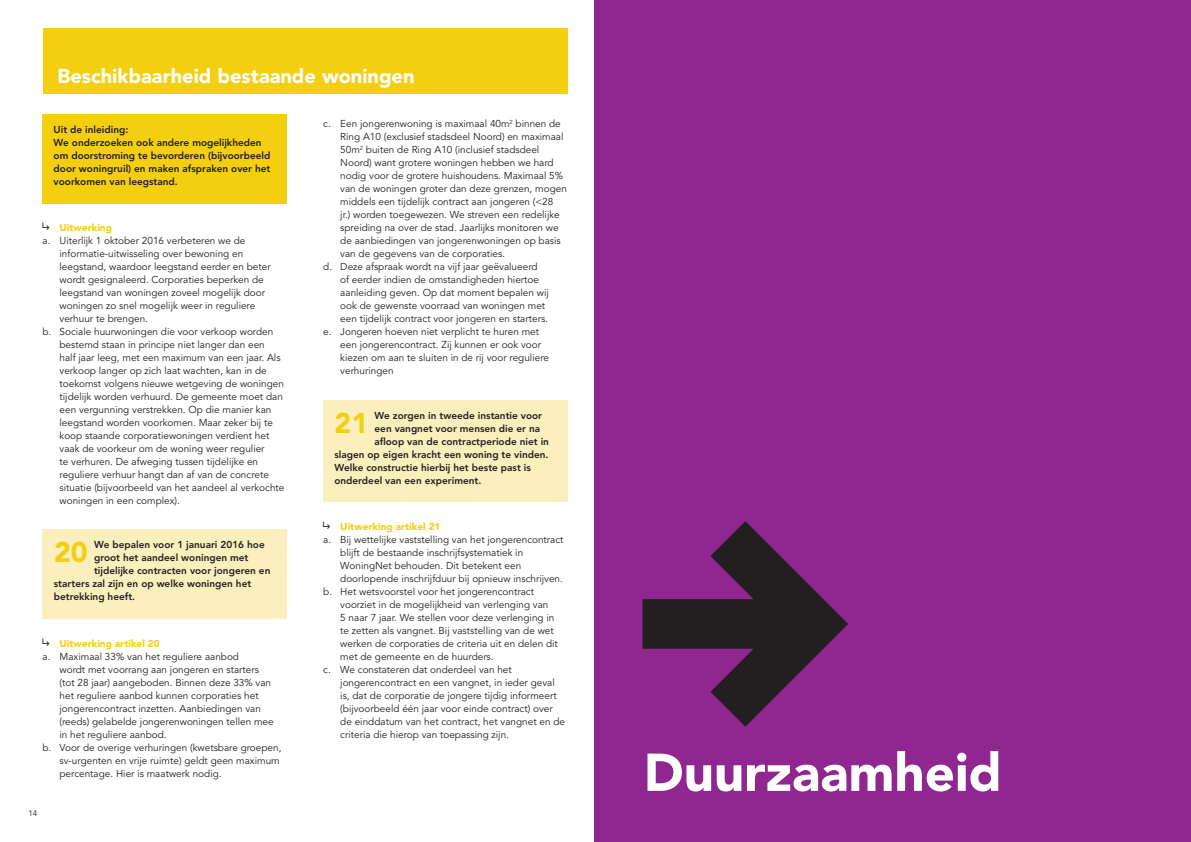
<style>
.page{position:relative;width:1191px;height:842px;background:#fff}
.page>*{position:absolute;margin:0;border:0;box-sizing:border-box;transform-origin:0 0}
.t1{font:900 52.7px "Avenir";color:#fff}
.t2{font:900 28.4px "Avenir";color:#f3cf10}
.t3{font:900 20px "Avenir";color:#fff}
.t4{font:10px "Avenir";color:#231f20}
.t5{font:800 10px/13px "Avenir";color:#231f20}
.t6{font:900 10px "Avenir";color:#f3cf10}
.t7{font:8px "Avenir";color:#231f20}
</style>
<div class="page">
<div style="left:43px;top:28px;width:525px;height:66px;background:#f3cf10"></div>
<div style="left:42px;top:114px;width:245px;height:90px;background:#f3cf10"></div>
<div style="left:43px;top:529px;width:244px;height:90px;background:#faefbd"></div>
<div style="left:323px;top:400px;width:244px;height:102px;background:#faefbd"></div>
<div style="left:594px;top:0;width:597px;height:842px;background:#90268f"></div>
<svg style="left:642px;top:521px;width:206px;height:206px"></svg>
<h3 class="t3" style="left:57px;top:64px;width:359px">Beschikbaarheid bestaande woningen</h3>
<p class="t5" style="left:54px;top:123px;width:218px">Uit de inleiding:<br>We onderzoeken ook andere mogelijkheden om doorstroming te bevorderen (bijvoorbeeld door woningruil) en maken afspraken over het voorkomen van leegstand.</p>
<p class="t6" style="left:43px;top:221px;width:71px"><sup>&lt;</sup> Uitwerking</p>
<p class="t4" style="left:43px;top:235px;width:204px">a. Uiterlijk 1 oktober 2016 verbeteren we de</p>
<p class="t4" style="left:60px;top:248px;width:185px">informatie-uitwisseling over bewoning en</p>
<p class="t4" style="left:60px;top:261px;width:213px">leegstand, waardoor leegstand eerder en beter</p>
<p class="t4" style="left:60px;top:274px;width:206px">wordt gesignaleerd. Corporaties beperken de</p>
<p class="t4" style="left:60px;top:287px;width:207px">leegstand van woningen zoveel mogelijk door</p>
<p class="t4" style="left:60px;top:300px;width:197px">woningen zo snel mogelijk weer in reguliere</p>
<p class="t4" style="left:60px;top:313px;width:90px">verhuur te brengen.</p>
<p class="t4" style="left:43px;top:326px;width:232px">b. Sociale huurwoningen die voor verkoop worden</p>
<p class="t4" style="left:60px;top:339px;width:207px">bestemd staan in principe niet langer dan een</p>
<p class="t4" style="left:60px;top:352px;width:222px">half jaar leeg, met een maximum van een jaar. Als</p>
<p class="t4" style="left:60px;top:365px;width:209px">verkoop langer op zich laat wachten, kan in de</p>
<p class="t4" style="left:60px;top:378px;width:226px">toekomst volgens nieuwe wetgeving de woningen</p>
<p class="t4" style="left:60px;top:391px;width:225px">tijdelijk worden verhuurd. De gemeente moet dan</p>
<p class="t4" style="left:60px;top:404px;width:213px">een vergunning verstrekken. Op die manier kan</p>
<p class="t4" style="left:60px;top:417px;width:215px">leegstand worden voorkomen. Maar zeker bij te</p>
<p class="t4" style="left:60px;top:430px;width:211px">koop staande corporatiewoningen verdient het</p>
<p class="t4" style="left:60px;top:443px;width:207px">vaak de voorkeur om de woning weer regulier</p>
<p class="t4" style="left:60px;top:456px;width:200px">te verhuren. De afweging tussen tijdelijke en</p>
<p class="t4" style="left:60px;top:469px;width:211px">reguliere verhuur hangt dan af van de concrete</p>
<p class="t4" style="left:60px;top:482px;width:226px">situatie (bijvoorbeeld van het aandeel al verkochte</p>
<p class="t4" style="left:60px;top:495px;width:122px">woningen in een complex).</p>
<p class="t5" style="left:94px;top:538px;width:172px">We bepalen voor 1 januari 2016 hoe</p>
<p class="t5" style="left:94px;top:551px;width:156px">groot het aandeel woningen met</p>
<p class="t5" style="left:94px;top:564px;width:178px">tijdelijke contracten voor jongeren en</p>
<p class="t5" style="left:54px;top:577px;width:199px">starters zal zijn en op welke woningen het</p>
<p class="t5" style="left:54px;top:590px;width:83px">betrekking heeft.</p>
<h2 class="t2" style="left:54px;top:535px;width:35px">20</h2>
<p class="t6" style="left:43px;top:637px;width:119px"><sup>&lt;</sup> Uitwerking artikel 20</p>
<p class="t4" style="left:43px;top:651px;width:198px">a. Maximaal 33% van het reguliere aanbod</p>
<p class="t4" style="left:60px;top:664px;width:201px">wordt met voorrang aan jongeren en starters</p>
<p class="t4" style="left:60px;top:677px;width:213px">(tot 28 jaar) aangeboden. Binnen deze 33% van</p>
<p class="t4" style="left:60px;top:690px;width:201px">het reguliere aanbod kunnen corporaties het</p>
<p class="t4" style="left:60px;top:703px;width:203px">jongerencontract inzetten. Aanbiedingen van</p>
<p class="t4" style="left:60px;top:716px;width:216px">(reeds) gelabelde jongerenwoningen tellen mee</p>
<p class="t4" style="left:60px;top:729px;width:109px">in het reguliere aanbod.</p>
<p class="t4" style="left:43px;top:742px;width:240px">b. Voor de overige verhuringen (kwetsbare groepen,</p>
<p class="t4" style="left:60px;top:755px;width:222px">sv-urgenten en vrije ruimte) geldt geen maximum</p>
<p class="t4" style="left:60px;top:768px;width:164px">percentage. Hier is maatwerk nodig.</p>
<p class="t7" style="left:28px;top:808px;width:10px">14</p>
<p class="t4" style="left:323px;top:118px;width:239px">c. Een jongerenwoning is maximaal 40m<sup>2</sup> binnen de</p>
<p class="t4" style="left:340px;top:131px;width:225px">Ring A10 (exclusief stadsdeel Noord) en maximaal</p>
<p class="t4" style="left:340px;top:144px;width:200px">50m<sup>2</sup> buiten de Ring A10 (inclusief stadsdeel</p>
<p class="t4" style="left:340px;top:157px;width:215px">Noord) want grotere woningen hebben we hard</p>
<p class="t4" style="left:340px;top:170px;width:224px">nodig voor de grotere huishoudens. Maximaal 5%</p>
<p class="t4" style="left:340px;top:183px;width:228px">van de woningen groter dan deze grenzen, mogen</p>
<p class="t4" style="left:340px;top:196px;width:214px">middels een tijdelijk contract aan jongeren (&lt;28</p>
<p class="t4" style="left:340px;top:209px;width:221px">jr.) worden toegewezen. We streven een redelijke</p>
<p class="t4" style="left:340px;top:222px;width:220px">spreiding na over de stad. Jaarlijks monitoren we</p>
<p class="t4" style="left:340px;top:235px;width:222px">de aanbiedingen van jongerenwoningen op basis</p>
<p class="t4" style="left:340px;top:248px;width:166px">van de gegevens van de corporaties.</p>
<p class="t4" style="left:323px;top:261px;width:216px">d. Deze afspraak wordt na vijf jaar geëvalueerd</p>
<p class="t4" style="left:340px;top:274px;width:200px">of eerder indien de omstandigheden hiertoe</p>
<p class="t4" style="left:340px;top:287px;width:210px">aanleiding geven. Op dat moment bepalen wij</p>
<p class="t4" style="left:340px;top:300px;width:206px">ook de gewenste voorraad van woningen met</p>
<p class="t4" style="left:340px;top:313px;width:209px">een tijdelijk contract voor jongeren en starters.</p>
<p class="t4" style="left:323px;top:326px;width:217px">e. Jongeren hoeven niet verplicht te huren met</p>
<p class="t4" style="left:340px;top:339px;width:202px">een jongerencontract. Zij kunnen er ook voor</p>
<p class="t4" style="left:340px;top:352px;width:210px">kiezen om aan te sluiten in de rij voor reguliere</p>
<p class="t4" style="left:340px;top:365px;width:55px">verhuringen</p>
<p class="t5" style="left:374px;top:409px;width:169px">We zorgen in tweede instantie voor</p>
<p class="t5" style="left:374px;top:422px;width:167px">een vangnet voor mensen die er na</p>
<p class="t5" style="left:374px;top:435px;width:176px">afloop van de contractperiode niet in</p>
<p class="t5" style="left:334px;top:448px;width:216px">slagen op eigen kracht een woning te vinden.</p>
<p class="t5" style="left:334px;top:461px;width:198px">Welke constructie hierbij het beste past is</p>
<p class="t5" style="left:334px;top:474px;width:149px">onderdeel van een experiment.</p>
<h2 class="t2" style="left:334px;top:405px;width:35px">21</h2>
<p class="t6" style="left:323px;top:520px;width:119px"><sup>&lt;</sup> Uitwerking artikel 21</p>
<p class="t4" style="left:323px;top:534px;width:242px">a. Bij wettelijke vaststelling van het jongerencontract</p>
<p class="t4" style="left:340px;top:547px;width:184px">blijft de bestaande inschrijfsystematiek in</p>
<p class="t4" style="left:340px;top:560px;width:182px">WoningNet behouden. Dit betekent een</p>
<p class="t4" style="left:340px;top:573px;width:224px">doorlopende inschrijfduur bij opnieuw inschrijven.</p>
<p class="t4" style="left:323px;top:586px;width:212px">b. Het wetsvoorstel voor het jongerencontract</p>
<p class="t4" style="left:340px;top:599px;width:210px">voorziet in de mogelijkheid van verlenging van</p>
<p class="t4" style="left:340px;top:612px;width:216px">5 naar 7 jaar. We stellen voor deze verlenging in</p>
<p class="t4" style="left:340px;top:625px;width:215px">te zetten als vangnet. Bij vaststelling van de wet</p>
<p class="t4" style="left:340px;top:638px;width:219px">werken de corporaties de criteria uit en delen dit</p>
<p class="t4" style="left:340px;top:651px;width:155px">met de gemeente en de huurders.</p>
<p class="t4" style="left:323px;top:664px;width:190px">c. We constateren dat onderdeel van het</p>
<p class="t4" style="left:340px;top:677px;width:216px">jongerencontract en een vangnet, in ieder geval</p>
<p class="t4" style="left:340px;top:690px;width:218px">is, dat de corporatie de jongere tijdig informeert</p>
<p class="t4" style="left:340px;top:703px;width:214px">(bijvoorbeeld één jaar voor einde contract) over</p>
<p class="t4" style="left:340px;top:716px;width:226px">de einddatum van het contract, het vangnet en de</p>
<p class="t4" style="left:340px;top:729px;width:170px">criteria die hierop van toepassing zijn.</p>
<h1 class="t1" style="left:643px;top:741px;width:359px">Duurzaamheid</h1>
</div>
